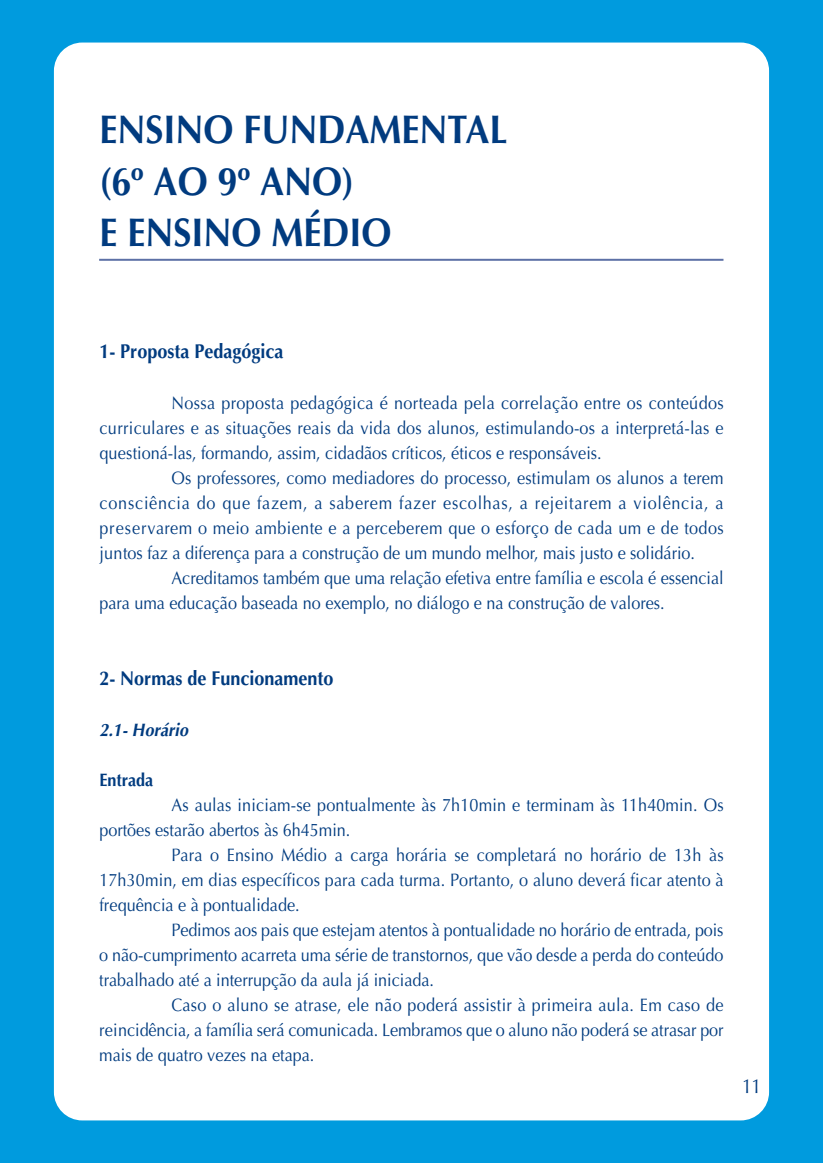
<style>
.page{position:relative;width:823px;height:1163px;background:#fff}
.page>*{position:absolute;margin:0;border:0;box-sizing:border-box;transform-origin:0 0}
.t1{font:700 40px/51.4px "Optima";color:#013b7f;scale:.9 1}
.t2{font:700 20px "Optima";color:#013b7f;scale:.9 1}
.t3{font:20px "Optima";color:#013b7f;scale:.9 1}
.t4{font:18px/25px "Optima";color:#013b7f;text-align:justify;scale:.9 1}
.t5{font:italic 700 18px "Optima";color:#013b7f;scale:.9 1}
.t6{font:700 18px "Optima";color:#013b7f;scale:.9 1}
</style>
<div class="page">
<div style="left:0;top:0;width:822px;height:1162px;background:#009bde"></div>
<div style="left:54px;top:43px;width:714px;height:1077px;background:#fff;border-radius:28px"></div>
<hr style="left:99px;top:259px;width:624px;height:2px;background:#5d71a6">
<h1 class="t1" style="left:99px;top:108px;width:455px">ENSINO FUNDAMENTAL (6º AO 9º ANO)<br>E ENSINO MÉDIO</h1>
<p class="t2" style="left:99px;top:342px;width:206px">1- Proposta Pedagógica</p>
<p class="t4" style="left:99px;top:391px;width:694px;text-indent:72px">Nossa proposta pedagógica é norteada pela correlação entre os conteúdos curriculares e as situações reais da vida dos alunos, estimulando-os a interpretá-las e questioná-las, formando, assim, cidadãos críticos, éticos e responsáveis.</p>
<p class="t4" style="left:99px;top:466px;width:694px;text-indent:72px">Os professores, como mediadores do processo, estimulam os alunos a terem consciência do que fazem, a saberem fazer escolhas, a rejeitarem a violência, a preservarem o meio ambiente e a perceberem que o esforço de cada um e de todos juntos faz a diferença para a construção de um mundo melhor, mais justo e solidário.</p>
<p class="t4" style="left:99px;top:566px;width:694px;text-indent:72px">Acreditamos também que uma relação efetiva entre família e escola é essencial para uma educação baseada no exemplo, no diálogo e na construção de valores.</p>
<p class="t2" style="left:99px;top:670px;width:261px">2- Normas de Funcionamento</p>
<p class="t5" style="left:99px;top:722px;width:100px">2.1- Horário</p>
<p class="t6" style="left:99px;top:772px;width:61px">Entrada</p>
<p class="t4" style="left:99px;top:794px;width:694px;text-indent:72px">As aulas iniciam-se pontualmente às 7h10min e terminam às 11h40min. Os portões estarão abertos às 6h45min.</p>
<p class="t4" style="left:99px;top:844px;width:694px;text-indent:72px">Para o Ensino Médio a carga horária se completará no horário de 13h às 17h30min, em dias específicos para cada turma. Portanto, o aluno deverá ficar atento à frequência e à pontualidade.</p>
<p class="t4" style="left:99px;top:919px;width:694px;text-indent:72px">Pedimos aos pais que estejam atentos à pontualidade no horário de entrada, pois o não-cumprimento acarreta uma série de transtornos, que vão desde a perda do conteúdo trabalhado até a interrupção da aula já iniciada.</p>
<p class="t4" style="left:99px;top:994px;width:694px;text-indent:72px">Caso o aluno se atrase, ele não poderá assistir à primeira aula. Em caso de reincidência, a família será comunicada. Lembramos que o aluno não poderá se atrasar por mais de quatro vezes na etapa.</p>
<p class="t3" style="left:741px;top:1077px;width:23px">11</p>
</div>
